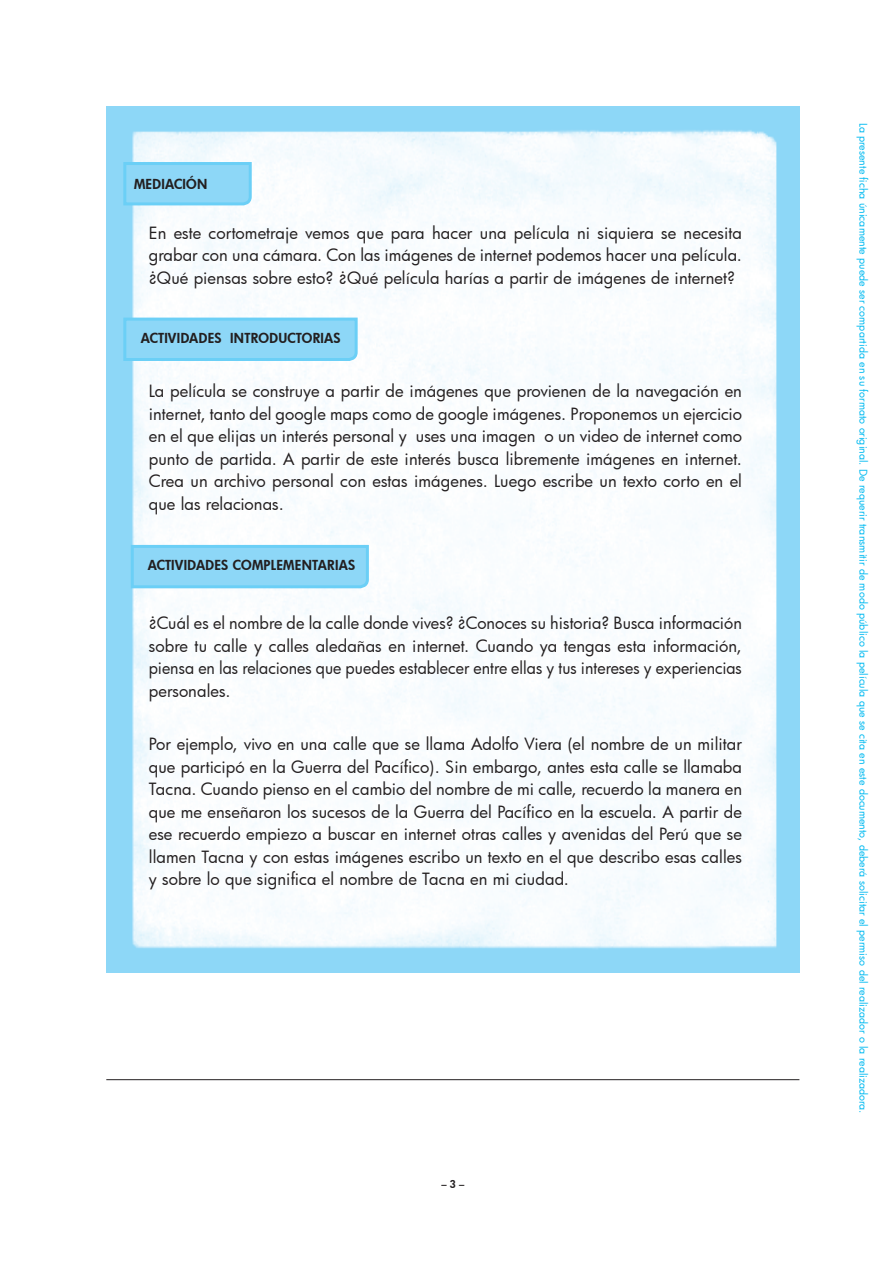
<style>
.page{position:relative;width:893px;height:1263px;background:#fff}
.page>*{position:absolute;margin:0;border:0;box-sizing:border-box;transform-origin:0 0}
.interior{font:16.5px/22.5px "Futura";letter-spacing:.005em;color:#231f20;text-align:justify}
.cenefa{font:800 13.5px "Futura";letter-spacing:.02em;color:#231f20}
.t1{font:10.5px "Futura";letter-spacing:.005em;color:#00baf1}
.t2{font:800 10.5px "Futura";color:#231f20}
</style>
<div class="page">
<img style="left:106px;top:106px;width:693px;height:867px">
<svg style="left:122px;top:161px;width:131px;height:46px;background:#8ed7f7"></svg>
<hr style="left:106px;top:1079px;width:693px;height:1px;background:#231f20">
<svg style="left:122px;top:316px;width:237px;height:46px;background:#8ed8f7"></svg>
<svg style="left:129px;top:543px;width:241px;height:47px;background:#90d8f7"></svg>
<p class="cenefa" style="left:134px;top:175px;width:75px">MEDIACIÓN</p>
<p class="interior" style="left:149px;top:221px;width:595px">En este cortometraje vemos que para hacer una película ni siquiera se necesita grabar con una cámara. Con las imágenes de internet podemos hacer una película. ¿Qué piensas sobre esto? ¿Qué película harías a partir de imágenes de internet?</p>
<p class="cenefa" style="left:141px;top:329px;width:201px">ACTIVIDADES INTRODUCTORIAS</p>
<p class="interior" style="left:149px;top:379px;width:595px">La película se construye a partir de imágenes que provienen de la navegación en internet, tanto del google maps como de google imágenes. Proponemos un ejercicio en el que elijas un interés personal y uses una imagen o un video de internet como punto de partida. A partir de este interés busca libremente imágenes en internet.<br>Crea un archivo personal con estas imágenes. Luego escribe un texto corto en el que las relacionas.</p>
<p class="cenefa" style="left:148px;top:556px;width:209px">ACTIVIDADES COMPLEMENTARIAS</p>
<p class="interior" style="left:149px;top:611px;width:595px">¿Cuál es el nombre de la calle donde vives? ¿Conoces su historia? Busca información sobre tu calle y calles aledañas en internet. Cuando ya tengas esta información, piensa en las relaciones que puedes establecer entre ellas y tus intereses y experiencias personales.</p>
<p class="interior" style="left:149px;top:732px;width:595px">Por ejemplo, vivo en una calle que se llama Adolfo Viera (el nombre de un militar que participó en la Guerra del Pacífico). Sin embargo, antes esta calle se llamaba Tacna. Cuando pienso en el cambio del nombre de mi calle, recuerdo la manera en que me enseñaron los sucesos de la Guerra del Pacífico en la escuela. A partir de ese recuerdo empiezo a buscar en internet otras calles y avenidas del Perú que se llamen Tacna y con estas imágenes escribo un texto en el que describo esas calles y sobre lo que significa el nombre de Tacna en mi ciudad.</p>
<p class="t2" style="left:441px;top:1177px;width:25px">– 3 –</p>
<p class="t1" style="left:870px;top:123px;width:992px;rotate:90deg">La presente ficha únicamente puede ser compartida en su formato original. De requerir transmitir de modo público la película que se cita en este documento, deberá solicitar el permiso del realizador o la realizadora.</p>
</div>
